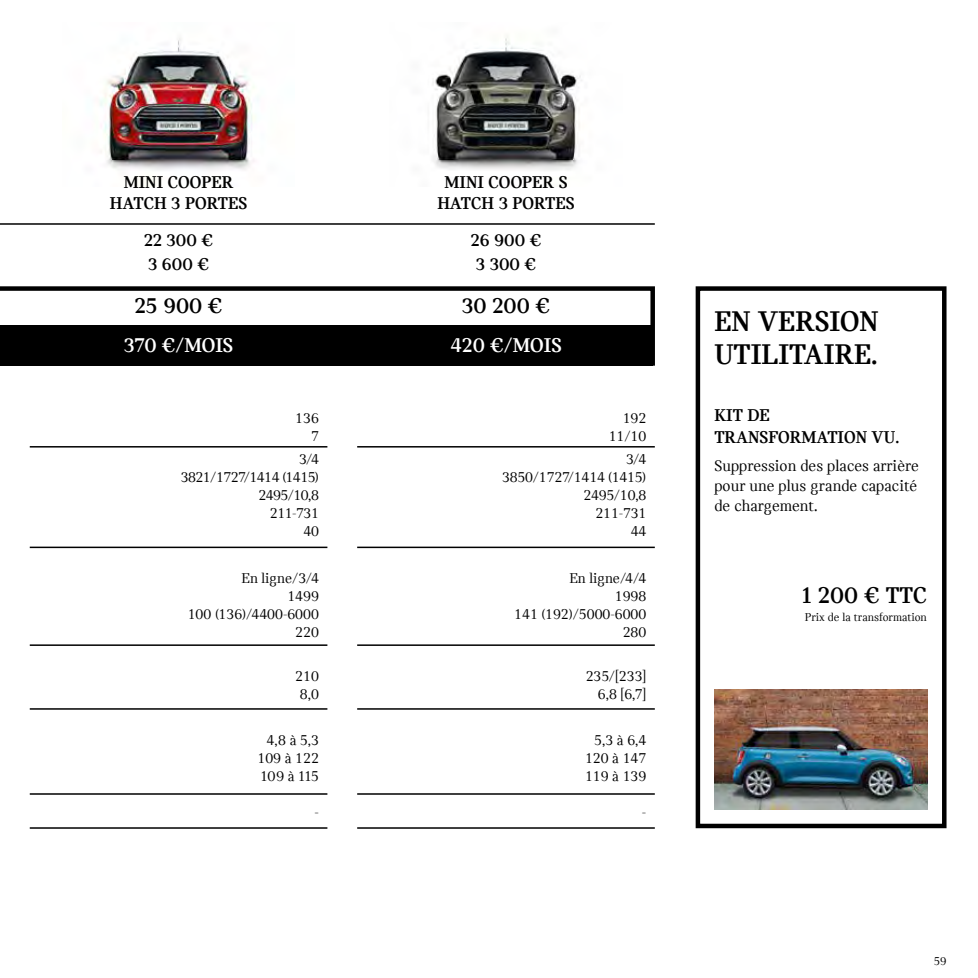
<style>
.page{position:relative;width:978px;height:978px;background:#fff}
.page>*{position:absolute;margin:0;border:0;box-sizing:border-box;transform-origin:0 0}
.t1{font:700 30px/33px "MINI Serif";color:#000}
.t2{font:700 24px "MINI Serif";color:#000}
.t3{font:700 22.5px "MINI Serif";color:#000}
.t4{font:700 21px "MINI Serif";color:#fff}
.t5{font:700 18px/21px "MINI Serif";color:#000}
.t6{font:16.5px/19.8px "MINI Serif";color:#000;text-align:justify}
.t7{font:15px/18px "MINI Serif";color:#000;text-align:right}
.t8{font:15px/18px "MINI Serif";letter-spacing:-.03em;color:#000;text-align:right}
.t9{font:12px "MINI Serif";color:#000}
</style>
<div class="page">
<div style="left:696px;top:286px;width:250px;height:542px;border:4px solid #000"></div>
<img style="left:715px;top:690px;width:212px;height:120px">
<svg style="left:0;top:286px;width:655px;height:80px"></svg>
<hr style="left:0;top:223px;width:655px;height:2px;background:#000">
<div style="left:0;top:325px;width:653px;height:41px;background:#000"></div>
<hr style="left:30px;top:446px;width:297px;height:2px;background:#000">
<hr style="left:357px;top:446px;width:298px;height:2px;background:#000">
<hr style="left:30px;top:547px;width:297px;height:1px;background:#000">
<hr style="left:357px;top:547px;width:298px;height:1px;background:#000">
<hr style="left:30px;top:644px;width:297px;height:2px;background:#000">
<hr style="left:357px;top:644px;width:298px;height:2px;background:#000">
<hr style="left:30px;top:708px;width:297px;height:2px;background:#000">
<hr style="left:357px;top:708px;width:298px;height:2px;background:#000">
<hr style="left:30px;top:793px;width:297px;height:2px;background:#000">
<hr style="left:357px;top:793px;width:298px;height:2px;background:#000">
<hr style="left:30px;top:827px;width:297px;height:2px;background:#000">
<hr style="left:357px;top:827px;width:298px;height:2px;background:#000">
<img style="left:100px;top:38px;width:155px;height:132px">
<img style="left:432px;top:35px;width:150px;height:135px">
<p class="t5" style="left:110px;top:171px;width:139px;text-align:center">MINI COOPER<br>HATCH 3 PORTES</p>
<p class="t5" style="left:437px;top:171px;width:139px;text-align:center">MINI COOPER S<br>HATCH 3 PORTES</p>
<p class="t5" style="left:144px;top:229px;width:71px;line-height:23.2px">22 300 €<br>3 600 €</p>
<p class="t5" style="left:471px;top:229px;width:72px;line-height:23.2px">26 900 €<br>3 300 €</p>
<h3 class="t3" style="left:135px;top:293px;width:89px">25 900 €</h3>
<h3 class="t3" style="left:462px;top:293px;width:90px">30 200 €</h3>
<h3 class="t4" style="left:124px;top:334px;width:111px">370 €/MOIS</h3>
<h3 class="t4" style="left:450px;top:334px;width:113px">420 €/MOIS</h3>
<p class="t7" style="left:295px;top:409px;width:25px">136<br>7</p>
<p class="t7" style="left:609px;top:409px;width:39px">192<br>11/10</p>
<p class="t8" style="left:181px;top:451px;width:140px">3/4<br>3821/1727/1414 (1415)<br>2495/10,8<br>211-731<br>40</p>
<p class="t7" style="left:502px;top:451px;width:146px">3/4<br>3850/1727/1414 (1415)<br>2495/10,8<br>211-731<br>44</p>
<p class="t7" style="left:188px;top:569px;width:133px">En ligne/3/4<br>1499<br>100 (136)/4400-6000<br>220</p>
<p class="t7" style="left:514px;top:569px;width:134px">En ligne/4/4<br>1998<br>141 (192)/5000-6000<br>280</p>
<p class="t7" style="left:295px;top:667px;width:25px;text-align:center">210<br>8,0</p>
<p class="t7" style="left:586px;top:667px;width:62px">235/[233]<br>6,8 [6,7]</p>
<p class="t7" style="left:258px;top:731px;width:63px;text-align:center">4,8 à 5,3<br>109 à 122<br>109 à 115</p>
<p class="t7" style="left:585px;top:731px;width:63px;text-align:justify;text-indent:9px">5,3 à 6,4<br>120 à 147<br>119 à 139</p>
<p class="t7" style="left:314px;top:803px;width:6px">-</p>
<p class="t7" style="left:642px;top:803px;width:6px">-</p>
<h1 class="t1" style="left:714px;top:304px;width:166px">EN VERSION<br>UTILITAIRE.</h1>
<p class="t5" style="left:714px;top:405px;width:187px;line-height:21.6px">KIT DE<br>TRANSFORMATION VU.</p>
<p class="t6" style="left:714px;top:456px;width:206px">Suppression des places arrière pour une plus grande capacité de chargement.</p>
<h2 class="t2" style="left:802px;top:582px;width:127px">1 200 € TTC</h2>
<p class="t9" style="left:805px;top:611px;width:124px">Prix de la transformation</p>
<p class="t9" style="left:934px;top:954px;width:14px">59</p>
</div>
